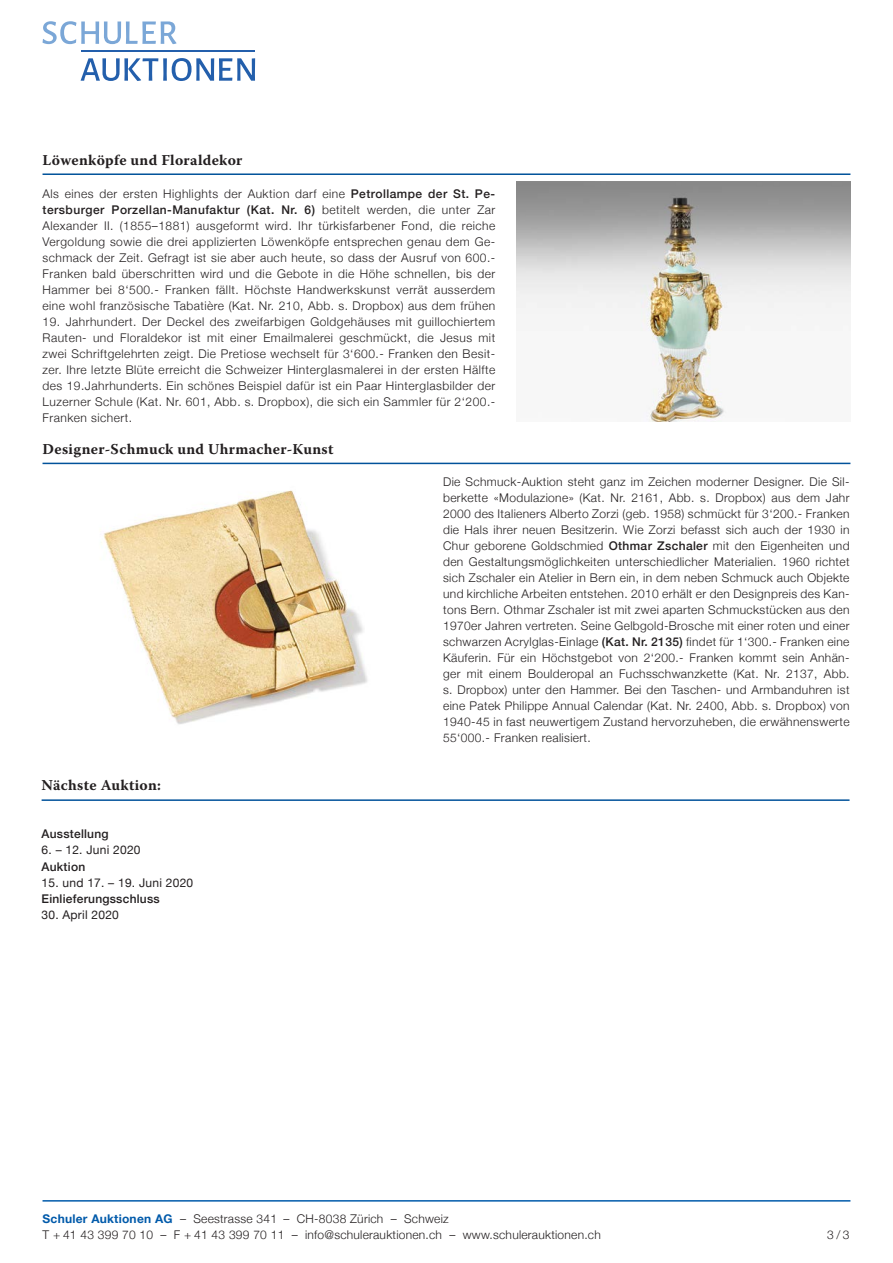
<style>
.page{position:relative;width:893px;height:1263px;background:#fff}
.page>*{position:absolute;margin:0;border:0;box-sizing:border-box;transform-origin:0 0}
.t1{font:700 15px "Warnock Pro";letter-spacing:.02em;color:#231f20}
.t2{font:300 12px/16px "Helvetica Neue";letter-spacing:.03em;color:#231f20;text-align:justify}
.t3{font:12px "Helvetica Neue";letter-spacing:.02em;color:#231f20}
.t4{font:500 12px "Helvetica Neue";letter-spacing:.02em;color:#231f20}
.s1{font-weight:500}
.s2{font-weight:700;color:#015aaa}
</style>
<div class="page">
<hr style="left:43px;top:1200px;width:807px;height:1px;background:#015aaa">
<svg style="left:43px;top:21px;width:133px;height:23px"></svg>
<svg style="left:81px;top:58px;width:174px;height:23px"></svg>
<hr style="left:81px;top:51px;width:174px;height:1px;background:#235fac">
<hr style="left:43px;top:173px;width:807px;height:2px;background:#01529a">
<hr style="left:42px;top:799px;width:807px;height:2px;background:#01529a">
<img style="left:516px;top:181px;width:335px;height:241px">
<hr style="left:43px;top:463px;width:807px;height:1px;background:#01529a">
<img style="left:101px;top:490px;width:267px;height:234px">
<p class="t1" style="left:43px;top:152px;width:202px">Löwenköpfe und Floraldekor</p>
<p class="t2" style="left:43px;top:184px;width:454px">Als eines der ersten Highlights der Auktion darf eine <span class="s1">Petrollampe der St. Pe&shy;tersburger Porzellan-Manufaktur (Kat. Nr. 6)</span> betitelt werden, die unter Zar Alexander II. (1855–1881) ausgeformt wird. Ihr türkisfarbener Fond, die reiche Vergoldung sowie die drei applizierten Löwenköpfe entsprechen genau dem Ge&shy;schmack der Zeit. Gefragt ist sie aber auch heute, so dass der Ausruf von 600.- Franken bald überschritten wird und die Gebote in die Höhe schnellen, bis der Hammer bei 8‘500.- Franken fällt. Höchste Handwerkskunst verrät ausserdem eine wohl französische Tabatière (Kat. Nr. 210, Abb. s. Dropbox) aus dem frühen</p>
<p class="t2" style="left:43px;top:312px;width:454px">19. Jahrhundert. Der Deckel des zweifarbigen Goldgehäuses mit guillochiertem Rauten- und Floraldekor ist mit einer Emailmalerei geschmückt, die Jesus mit zwei Schriftgelehrten zeigt. Die Pretiose wechselt für 3‘600.- Franken den Besit&shy;zer. Ihre letzte Blüte erreicht die Schweizer Hinterglasmalerei in der ersten Hälfte des 19.Jahrhunderts. Ein schönes Beispiel dafür ist ein Paar Hinterglasbilder der Luzerner Schule (Kat. Nr. 601, Abb. s. Dropbox), die sich ein Sammler für 2‘200.- Franken sichert.</p>
<p class="t1" style="left:43px;top:440px;width:292px">Designer-Schmuck und Uhrmacher-Kunst</p>
<p class="t1" style="left:42px;top:776px;width:121px">Nächste Auktion:</p>
<p class="t4" style="left:42px;top:824px;width:69px">Ausstellung</p>
<p class="t3" style="left:42px;top:841px;width:101px">6. – 12. Juni 2020</p>
<p class="t4" style="left:42px;top:856px;width:45px">Auktion</p>
<p class="t3" style="left:42px;top:873px;width:153px">15. und 17. – 19. Juni 2020</p>
<p class="t4" style="left:42px;top:889px;width:120px">Einlieferungsschluss</p>
<p class="t3" style="left:42px;top:906px;width:79px">30. April 2020</p>
<p class="t2" style="left:443px;top:473px;width:408px">Die Schmuck-Auktion steht ganz im Zeichen moderner Designer. Die Sil&shy;berkette «Modulazione» (Kat. Nr. 2161, Abb. s. Dropbox) aus dem Jahr 2000 des Italieners Alberto Zorzi (geb. 1958) schmückt für 3‘200.- Franken die Hals ihrer neuen Besitzerin. Wie Zorzi befasst sich auch der 1930 in Chur geborene Goldschmied <span class="s1">Othmar Zschaler</span> mit den Eigenheiten und den Gestaltungsmöglichkeiten unterschiedlicher Materialien. 1960 richtet sich Zschaler ein Atelier in Bern ein, in dem neben Schmuck auch Objekte und kirchliche Arbeiten entstehen. 2010 erhält er den Designpreis des Kan&shy;tons Bern. Othmar Zschaler ist mit zwei aparten Schmuckstücken aus den 1970er Jahren vertreten. Seine Gelbgold-Brosche mit einer roten und einer schwarzen Acrylglas-Einlage <span class="s1">(Kat. Nr. 2135)</span> findet für 1‘300.- Franken eine Käuferin. Für ein Höchstgebot von 2‘200.- Franken kommt sein Anhän&shy;ger mit einem Boulderopal an Fuchsschwanzkette (Kat. Nr. 2137, Abb. s. Dropbox) unter den Hammer. Bei den Taschen- und Armbanduhren ist eine Patek Philippe Annual Calendar (Kat. Nr. 2400, Abb. s. Dropbox) von 1940-45 in fast neuwertigem Zustand hervorzuheben, die erwähnenswerte 55‘000.- Franken realisiert.</p>
<p class="t2" style="left:43px;top:1210px;width:560px"><span class="s2">Schuler Auktionen AG</span> – Seestrasse 341 – CH-8038 Zürich – Schweiz<br>T + 41 43 399 70 10 – F + 41 43 399 70 11 – info@schulerauktionen.ch – www.schulerauktionen.ch</p>
<p class="t2" style="left:827px;top:1226px;width:24px">3/3</p>
</div>
